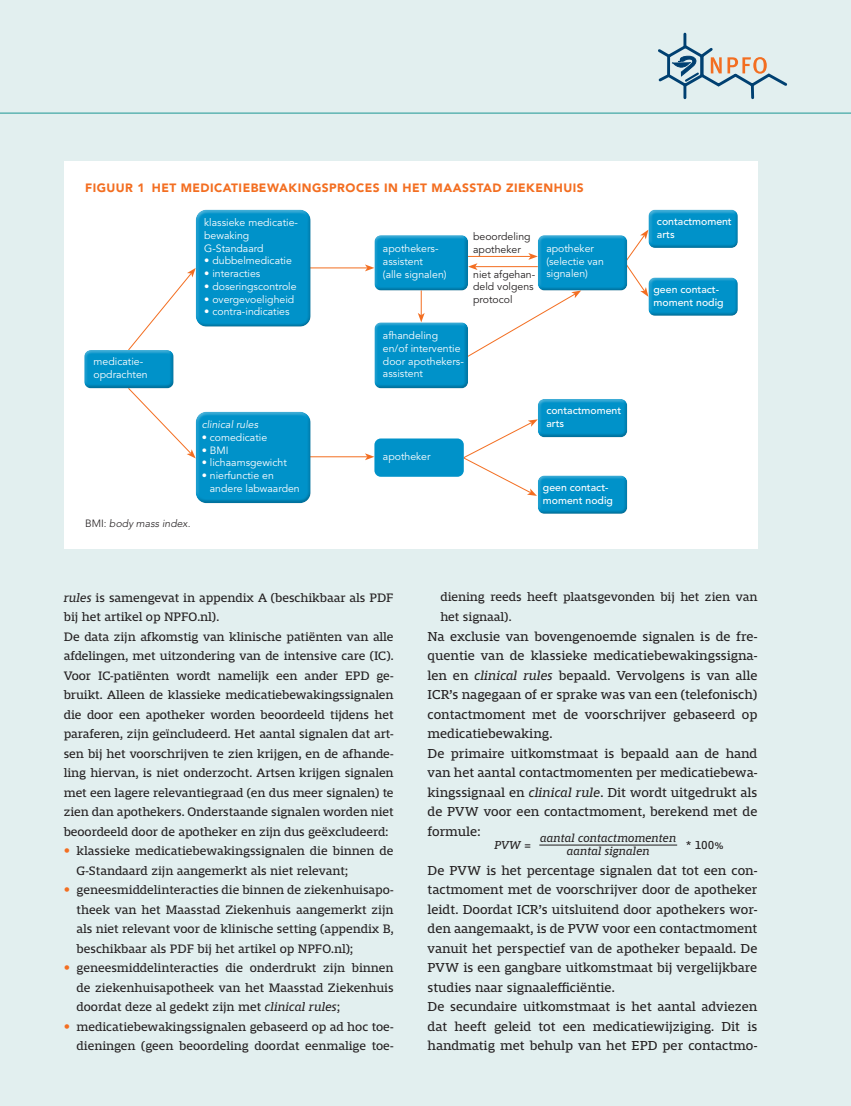
<style>
.page{position:relative;width:851px;height:1106px;background:#fff}
.page>*{position:absolute;margin:0;border:0;box-sizing:border-box;transform-origin:0 0}
.t1{font:13.5px/19.5px "Mislab Std";color:#231f20}
.t2{font:12.75px/19.5px "Mislab Std";letter-spacing:-.005em;color:#231f20}
.t3{font:900 12px "Avenir LT Std";letter-spacing:.04em;color:#f36e21}
.t4{font:italic 12px/13.5px "Mislab Std";color:#231f20;text-align:center}
.t5{font:12px "Mislab Std";color:#231f20}
.t6{font:10.5px/12.8px "Avenir LT Std";color:#fff}
.t7{font:500 10.5px/12.8px "Avenir LT Std";color:#fff}
.t8{font:10.5px/12.8px "Avenir LT Std";color:#231f20}
.t9{font:italic 300 10.5px "Avenir LT Std";color:#231f20}
.t10{font:italic 10.5px "Avenir LT Std";color:#fff}
.s1{font-style:normal}
.s2{font-style:italic}
.s3{font-family:"Avenir LT Std";font-weight:900;color:#f36e21}
</style>
<div class="page">
<div style="left:0;top:0;width:850px;height:1106px;background:#e2efef"></div>
<div style="left:64px;top:162px;width:693px;height:387px;background:#fff"></div>
<svg style="left:658px;top:32px;width:130px;height:68px"></svg>
<hr style="left:0;top:113px;width:850px;height:1px;background:#20a19d">
<hr style="left:308px;top:267px;width:59px;height:1px;background:#f36e21">
<svg style="left:365px;top:264px;width:7px;height:7px"></svg>
<svg style="left:418px;top:291px;width:6px;height:29px"></svg>
<svg style="left:128px;top:389px;width:65px;height:68px"></svg>
<svg style="left:130px;top:269px;width:63px;height:78px"></svg>
<svg style="left:628px;top:231px;width:18px;height:64px"></svg>
<svg style="left:468px;top:291px;width:113px;height:66px"></svg>
<svg style="left:462px;top:419px;width:73px;height:77px"></svg>
<hr style="left:468px;top:256px;width:62px;height:1px;background:#f36e21">
<svg style="left:528px;top:253px;width:7px;height:7px"></svg>
<hr style="left:475px;top:266px;width:62px;height:1px;background:#f36e21">
<svg style="left:468px;top:263px;width:9px;height:7px"></svg>
<hr style="left:308px;top:456px;width:59px;height:1px;background:#f36e21">
<svg style="left:365px;top:453px;width:9px;height:7px"></svg>
<div style="left:193px;top:207px;width:119px;height:116px;background:#fff;opacity:.35"></div>
<div style="left:193px;top:212px;width:119px;height:115px;background:#231f20;opacity:.25"></div>
<div style="left:193px;top:409px;width:119px;height:91px;background:#fff;opacity:.35"></div>
<div style="left:194px;top:414px;width:118px;height:89px;background:#231f20;opacity:.25"></div>
<div style="left:82px;top:347px;width:93px;height:39px;background:#fff;opacity:.35"></div>
<div style="left:82px;top:351px;width:93px;height:38px;background:#231f20;opacity:.25"></div>
<div style="left:374px;top:438px;width:89px;height:39px;background:#0092c9;border-radius:6px"></div>
<div style="left:535px;top:396px;width:93px;height:39px;background:#fff;opacity:.35"></div>
<div style="left:535px;top:400px;width:93px;height:38px;background:#231f20;opacity:.25"></div>
<div style="left:646px;top:207px;width:93px;height:39px;background:#fff;opacity:.35"></div>
<div style="left:646px;top:211px;width:93px;height:38px;background:#231f20;opacity:.25"></div>
<div style="left:535px;top:232px;width:93px;height:57px;background:#fff;opacity:.35"></div>
<div style="left:535px;top:236px;width:93px;height:55px;background:#231f20;opacity:.25"></div>
<div style="left:372px;top:232px;width:96px;height:57px;background:#fff;opacity:.35"></div>
<div style="left:372px;top:236px;width:96px;height:55px;background:#231f20;opacity:.25"></div>
<div style="left:372px;top:320px;width:96px;height:66px;background:#fff;opacity:.35"></div>
<div style="left:372px;top:323px;width:96px;height:66px;background:#231f20;opacity:.25"></div>
<div style="left:535px;top:473px;width:93px;height:39px;background:#fff;opacity:.35"></div>
<div style="left:535px;top:477px;width:93px;height:38px;background:#231f20;opacity:.25"></div>
<div style="left:646px;top:275px;width:93px;height:39px;background:#fff;opacity:.35"></div>
<div style="left:646px;top:279px;width:93px;height:38px;background:#231f20;opacity:.25"></div>
<hr style="left:539px;top:844px;width:138px;height:1px;background:#231f20">
<p class="t3" style="left:85px;top:180px;width:500px">FIGUUR 1 HET MEDICATIEBEWAKINGSPROCES IN HET MAASSTAD ZIEKENHUIS</p>
<p class="t6" style="left:204px;top:216px;width:94px">klassieke medicatie&shy;bewaking<br>G-Standaard</p>
<p class="t6" style="left:204px;top:255px;width:89px">• dubbelmedicatie</p>
<p class="t6" style="left:204px;top:267px;width:58px">• interacties</p>
<p class="t6" style="left:204px;top:280px;width:94px">• doseringscontrole</p>
<p class="t6" style="left:204px;top:293px;width:92px">• overgevoeligheid</p>
<p class="t6" style="left:204px;top:306px;width:87px">• contra-indicaties</p>
<p class="t6" style="left:94px;top:355px;width:56px">medicatie&shy;opdrachten</p>
<p class="t9" style="left:85px;top:517px;width:107px"><span class="s1">BMI:</span> body mass index.</p>
<p class="t10" style="left:202px;top:418px;width:58px">clinical rules</p>
<p class="t6" style="left:202px;top:431px;width:67px">• comedicatie</p>
<p class="t6" style="left:202px;top:444px;width:28px">• BMI</p>
<p class="t6" style="left:202px;top:456px;width:87px">• lichaamsgewicht</p>
<p class="t6" style="left:210px;top:469px;width:91px;text-indent:-8px">• nierfunctie en andere labwaarden</p>
<p class="t6" style="left:383px;top:242px;width:65px">apothekers&shy;assistent<br>(alle signalen)</p>
<p class="t6" style="left:383px;top:329px;width:82px">afhandeling en/of interventie door apothekers&shy;assistent</p>
<p class="t8" style="left:473px;top:230px;width:59px">beoordeling apotheker</p>
<p class="t8" style="left:473px;top:268px;width:64px">niet afgehan&shy;deld volgens protocol</p>
<p class="t6" style="left:546px;top:242px;width:59px">apotheker (selectie van signalen)</p>
<p class="t6" style="left:383px;top:450px;width:49px">apotheker</p>
<p class="t7" style="left:546px;top:404px;width:76px">contactmoment arts</p>
<p class="t7" style="left:543px;top:481px;width:72px">geen contact&shy;moment nodig</p>
<p class="t7" style="left:657px;top:215px;width:76px">contactmoment arts</p>
<p class="t7" style="left:653px;top:283px;width:72px">geen contact&shy;moment nodig</p>
<p class="t2" style="left:64px;top:587px;width:331px"><span class="s2">rules</span> is samengevat in appendix A (beschikbaar als PDF bij het artikel op NPFO.nl).<br>De data zijn afkomstig van klinische patiënten van alle afdelingen, met uitzondering van de intensive care (IC).<br>Voor IC-patiënten wordt namelijk een ander EPD ge&shy;bruikt. Alleen de klassieke medicatiebewakingssignalen die door een apotheker worden beoordeeld tijdens het paraferen, zijn geïncludeerd. Het aantal signalen dat art&shy;sen bij het voorschrijven te zien krijgen, en de afhande&shy;ling hiervan, is niet onderzocht. Artsen krijgen signalen met een lagere relevantiegraad (en dus meer signalen) te zien dan apothekers. Onderstaande signalen worden niet beoordeeld door de apotheker en zijn dus geëxcludeerd:</p>
<p class="t2" style="left:77px;top:841px;width:318px;text-indent:-13px"><span class="s3">•</span> klassieke medicatiebewakingssignalen die binnen de<br>G-Standaard zijn aangemerkt als niet relevant;</p>
<p class="t2" style="left:77px;top:880px;width:319px;text-align:justify;text-indent:-13px"><span class="s3">•</span> geneesmiddelinteracties die binnen de ziekenhuisapo&shy;theek van het Maasstad Ziekenhuis aangemerkt zijn als niet relevant voor de klinische setting (appendix B, beschikbaar als PDF bij het artikel op NPFO.nl);</p>
<p class="t2" style="left:77px;top:958px;width:318px;text-align:justify;text-indent:-13px"><span class="s3">•</span> geneesmiddelinteracties die onderdrukt zijn binnen de ziekenhuisapotheek van het Maasstad Ziekenhuis doordat deze al gedekt zijn met <span class="s2">clinical rules</span>;</p>
<p class="t2" style="left:64px;top:1016px;width:331px;text-align:right"><span class="s3">•</span> medicatiebewakingssignalen gebaseerd op ad hoc toe&shy;dieningen (geen beoordeling doordat eenmalige toe-</p>
<p class="t2" style="left:440px;top:587px;width:318px">diening reeds heeft plaatsgevonden bij het zien van het signaal).</p>
<p class="t1" style="left:427px;top:626px;width:331px">Na exclusie van bovengenoemde signalen is de fre&shy;quentie van de klassieke medicatiebewakingssigna&shy;len en <span class="s2">clinical rules</span> bepaald. Vervolgens is van alle ICR’s nagegaan of er sprake was van een (telefonisch) contactmoment met de voorschrijver gebaseerd op medicatiebewaking.<br>De primaire uitkomstmaat is bepaald aan de hand van het aantal contactmomenten per medicatiebewa&shy;kingssignaal en <span class="s2">clinical rule</span>. Dit wordt uitgedrukt als de PVW voor een contactmoment, berekend met de formule:</p>
<p class="t4" style="left:494px;top:838px;width:38px">PVW =</p>
<p class="t5" style="left:686px;top:839px;width:39px">* 100%</p>
<p class="t1" style="left:427px;top:860px;width:331px">De PVW is het percentage signalen dat tot een con&shy;tactmoment met de voorschrijver door de apotheker leidt. Doordat ICR’s uitsluitend door apothekers wor&shy;den aangemaakt, is de PVW voor een contactmoment vanuit het perspectief van de apotheker bepaald. De PVW is een gangbare uitkomstmaat bij vergelijkbare studies naar signaalefficiëntie.<br>De secundaire uitkomstmaat is het aantal adviezen dat heeft geleid tot een medicatiewijziging. Dit is handmatig met behulp van het EPD per contactmo-</p>
<p class="t4" style="left:540px;top:831px;width:138px">aantal contactmomenten aantal signalen</p>
</div>
